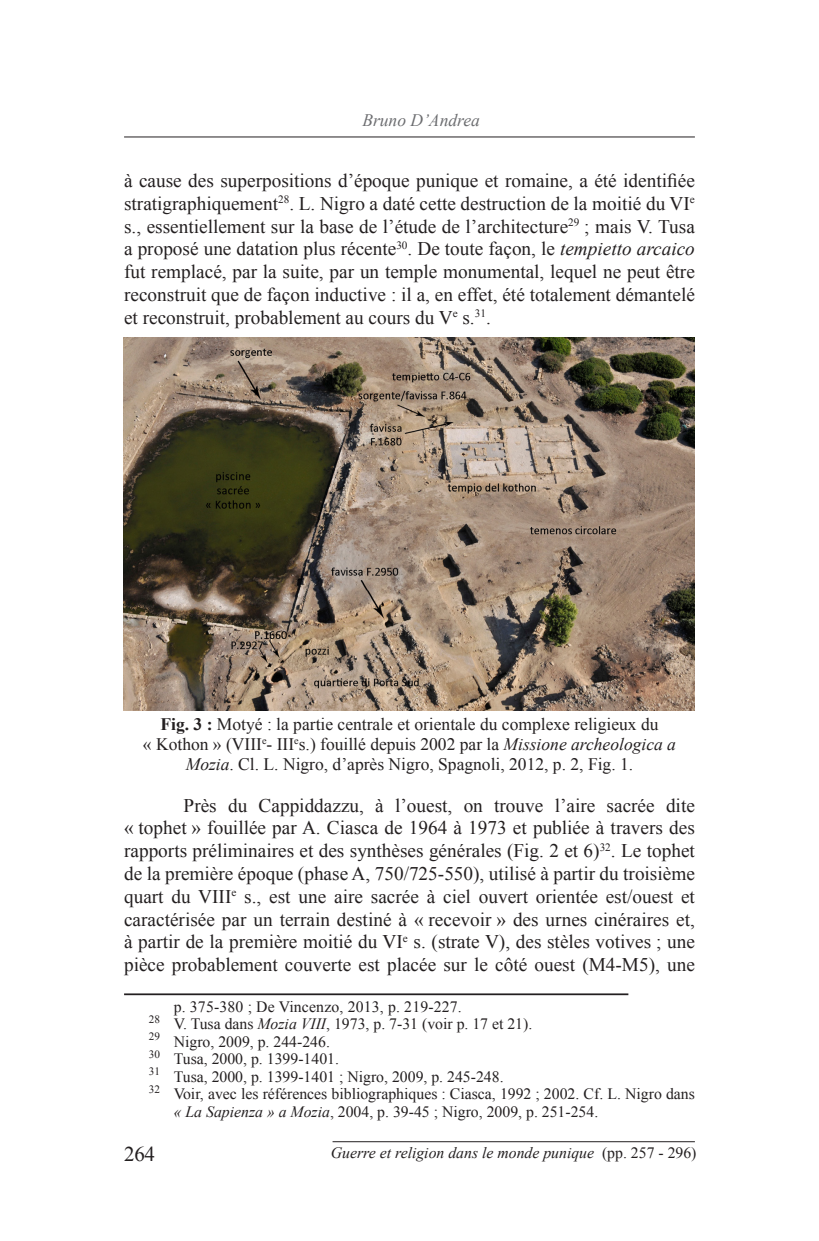
<style>
.page{position:relative;width:819px;height:1241px;background:#fff}
.page>*{position:absolute;margin:0;border:0;box-sizing:border-box;transform-origin:0 0}
.t1{font:21px "Times New Roman";color:#231f20}
.t2{font:19.25px/22.8px "Times New Roman";color:#231f20;text-align:justify}
.t3{font:17.5px/20.1px "Times New Roman";color:#231f20;text-align:center}
.t4{font:italic 17.5px "Times New Roman";color:#6c6d70}
.t5{font:15.75px/17.5px "Times New Roman";color:#231f20}
.t6{font:italic 15.75px "Times New Roman";color:#231f20}
.s1{font-style:italic}
.s2{font-weight:700}
.s3{font-style:normal}
</style>
<div class="page">
<hr style="left:124px;top:136px;width:570px;height:1px;background:#231f20">
<hr style="left:332px;top:1141px;width:362px;height:1px;background:#231f20">
<hr style="left:124px;top:993px;width:504px;height:2px;background:#231f20">
<img style="left:124px;top:337px;width:570px;height:373px">
<p class="t4" style="left:362px;top:108px;width:119px">Bruno D’Andrea</p>
<p class="t2" style="left:124px;top:169px;width:572px">à cause des superpositions d’époque punique et romaine, a été identifiée stratigraphiquement<sup>28</sup>. L. Nigro a daté cette destruction de la moitié du VI<sup>e </sup>s., essentiellement sur la base de l’étude de l’architecture<sup>29</sup> ; mais V. Tusa a proposé une datation plus récente<sup>30</sup>. De toute façon, le <span class="s1">tempietto arcaico </span>fut remplacé, par la suite, par un temple monumental, lequel ne peut être reconstruit que de façon inductive : il a, en effet, été totalement démantelé et reconstruit, probablement au cours du V<sup>e</sup> s.<sup>31</sup>.</p>
<p class="t3" style="left:143px;top:713px;width:534px"><span class="s2">Fig. 3</span> <span class="s2">:</span> Motyé : la partie centrale et orientale du complexe religieux du<br>« Kothon » (VIII<sup>e</sup>- III<sup>e</sup>s.) fouillé depuis 2002 par la <span class="s1">Missione archeologica a<br>Mozia</span>. Cl. L. Nigro, d’après Nigro, Spagnoli, 2012, p. 2, Fig. 1.</p>
<p class="t2" style="left:124px;top:793px;width:572px;text-indent:60px">Près du Cappiddazzu, à l’ouest, on trouve l’aire sacrée dite « tophet » fouillée par A. Ciasca de 1964 à 1973 et publiée à travers des rapports préliminaires et des synthèses générales (Fig. 2 et 6)<sup>32</sup>. Le tophet de la première époque (phase A, 750/725-550), utilisé à partir du troisième quart du VIII<sup>e</sup> s., est une aire sacrée à ciel ouvert orientée est/ouest et caractérisée par un terrain destiné à « recevoir » des urnes cinéraires et, à partir de la première moitié du VI<sup>e</sup> s. (strate V), des stèles votives ; une pièce probablement couverte est placée sur le côté ouest (M4-M5), une</p>
<p class="t5" style="left:174px;top:997px;width:289px">p. 375-380 ; De Vincenzo, 2013, p. 219-227.</p>
<p class="t5" style="left:149px;top:1014px;width:385px"><sup>28</sup> V. Tusa dans <span class="s1">Mozia VIII</span>, 1973, p. 7-31 (voir p. 17 et 21).</p>
<p class="t5" style="left:149px;top:1032px;width:182px"><sup>29</sup> Nigro, 2009, p. 244-246.</p>
<p class="t5" style="left:149px;top:1049px;width:192px"><sup>30</sup> Tusa, 2000, p. 1399-1401.</p>
<p class="t5" style="left:149px;top:1067px;width:356px"><sup>31</sup> Tusa, 2000, p. 1399-1401 ; Nigro, 2009, p. 245-248.</p>
<p class="t5" style="left:174px;top:1084px;width:522px;text-indent:-25px"><sup>32</sup> Voir, avec les références bibliographiques : Ciasca, 1992 ; 2002. Cf. L. Nigro dans <span class="s1">« La Sapienza » a Mozia</span>, 2004, p. 39-45 ; Nigro, 2009, p. 251-254.</p>
<p class="t1" style="left:124px;top:1139px;width:32px">264</p>
<p class="t6" style="left:331px;top:1141px;width:367px">Guerre et religion dans le monde punique <span class="s3">(pp. 257 - 296)</span></p>
</div>
